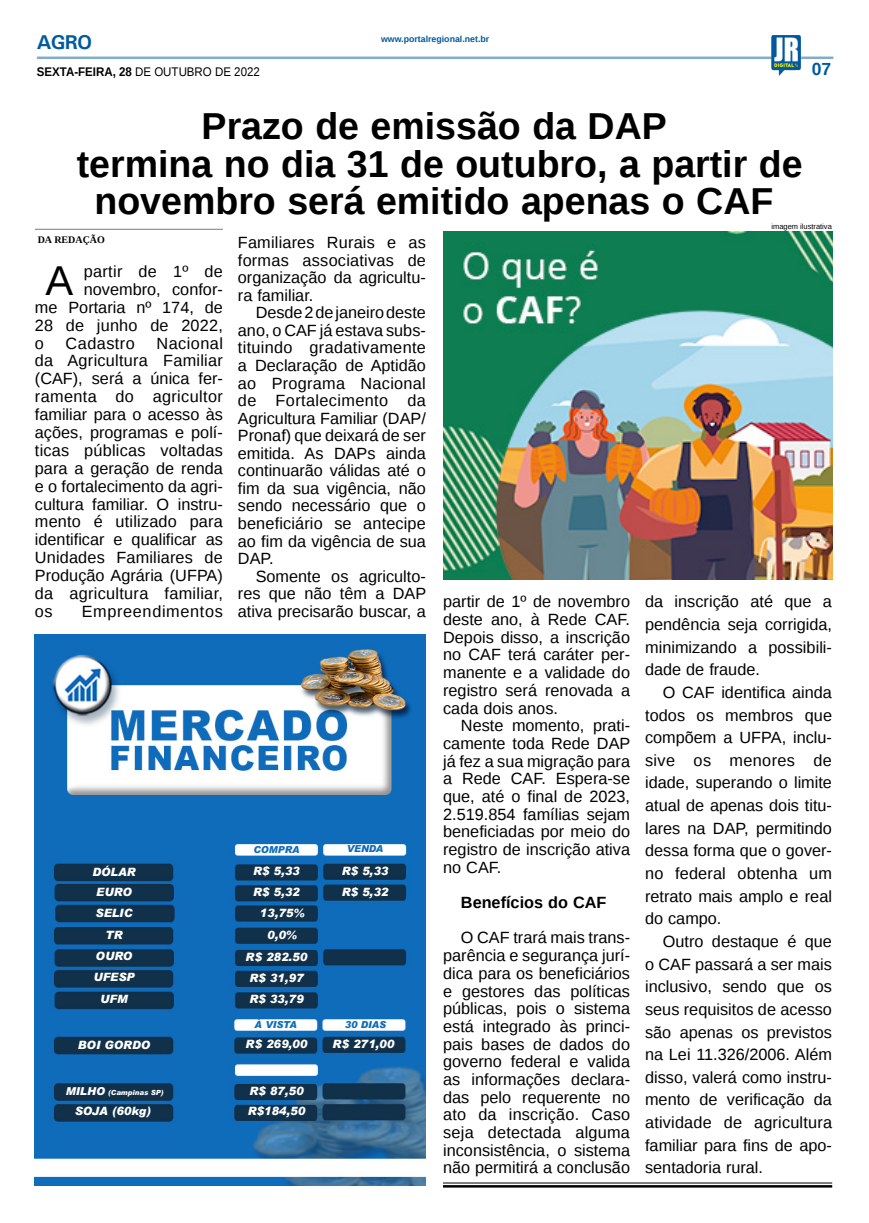
<style>
.page{position:relative;width:869px;height:1223px;background:#fff}
.page>*{position:absolute;margin:0;border:0;box-sizing:border-box;transform-origin:0 0}
.MATÉRIA{font:41.62px "Liberation Sans";color:#000}
.TÍTULO{font:700 37.5px "Liberation Sans";color:#000}
.TITULO_PG{font:700 20px "Univers";color:#005a9e}
.TÍTULO-2{font:700 17.5px "Liberation Sans";color:#005a9e}
.MATÉRIA-2{font:16.25px/17.6px "Liberation Sans";color:#000;text-align:justify}
.MATÉRIA-3{font:16.25px "Liberation Sans";letter-spacing:.04em;color:#000}
.MATÉRIA-4{font:700 16.25px "Liberation Sans";color:#000}
.MATÉRIA-5{font:16.25px "Liberation Sans";letter-spacing:.02em;color:#000}
.MATÉRIA-6{font:16.25px "Liberation Sans";letter-spacing:.03em;color:#000}
.DATA_PG{font:12.5px "Liberation Sans";color:#000;scale:.92 1}
.MATÉRIA-7{font:italic 900 11.38px "Arial";color:#fff}
.CRÉDITO_NOME{font:700 10px "Liberation Serif";color:#000}
.MATÉRIA-8{font:italic 900 9.62px "Arial";color:#0f6cba}
.DATA_PG-2{font:700 8.75px "Liberation Sans";color:#005a9e}
.CRÉDITO_FOTO{font:7.5px "Liberation Sans";color:#000}
.MATÉRIA-9{font:italic 900 7px "Arial";color:#fff}
.s1{font-weight:700}
.s2{font-size:10.88px}
</style>
<div class="page">
<hr style="left:37px;top:57px;width:796px;height:2px;background:#005a9e">
<img style="left:770px;top:35px;width:31px;height:41px">
<img style="left:35px;top:634px;width:390px;height:551px">
<hr style="left:443px;top:1182px;width:388px;height:1px;background:#000">
<hr style="left:443px;top:1185px;width:388px;height:2px;background:#000">
<img style="left:443px;top:231px;width:388px;height:348px">
<hr style="left:35px;top:229px;width:188px;height:1px;background:#939598">
<p class="TITULO_PG" style="left:37px;top:30px;width:57px">AGRO</p>
<p class="DATA_PG" style="left:37px;top:64px;width:244px"><span class="s1">SEXTA-FEIRA, 28</span> DE OUTUBRO DE 2022</p>
<p class="DATA_PG-2" style="left:381px;top:33px;width:110px">www.portalregional.net.br</p>
<p class="TÍTULO-2" style="left:811px;top:57px;width:21px">07</p>
<p class="TÍTULO" style="left:201px;top:101px;width:466px">Prazo de emissão da DAP</p>
<p class="TÍTULO" style="left:77px;top:138px;width:727px">termina no dia 31 de outubro, a partir de</p>
<p class="TÍTULO" style="left:94px;top:176px;width:680px">novembro será emitido apenas o CAF</p>
<p class="CRÉDITO_NOME" style="left:38px;top:233px;width:69px">DA REDAÇÃO</p>
<p class="MATÉRIA" style="left:46px;top:257px;width:29px">A</p>
<p class="MATÉRIA-5" style="left:84px;top:263px;width:140px">partir de 1º de</p>
<p class="CRÉDITO_FOTO" style="left:771px;top:222px;width:62px">imagem ilustrativa</p>
<p class="MATÉRIA-2" style="left:238px;top:234px;width:189px">Familiares Rurais e as formas associativas de organização da agricultu&shy;ra familiar.</p>
<p class="MATÉRIA-2" style="left:238px;top:304px;width:189px;text-indent:18px">Desde 2 de janeiro deste ano, o CAF já estava subs&shy;tituindo gradativamente a Declaração de Aptidão ao Programa Nacional de Fortalecimento da Agricultura Familiar (DAP/ Pronaf) que deixará de ser emitida. As DAPs ainda continuarão válidas até o fim da sua vigência, não sendo necessário que o beneficiário se antecipe ao fim da vigência de sua DAP.</p>
<p class="MATÉRIA-2" style="left:238px;top:568px;width:190px;text-indent:18px">Somente os agriculto&shy;res que não têm a DAP ativa precisarão buscar, a</p>
<p class="MATÉRIA-2" style="left:84px;top:281px;width:140px">novembro, confor-</p>
<p class="MATÉRIA-2" style="left:35px;top:299px;width:189px">me Portaria nº 174, de</p>
<p class="MATÉRIA-2" style="left:35px;top:317px;width:189px">28 de junho de 2022,</p>
<p class="MATÉRIA-2" style="left:35px;top:335px;width:11px">o</p>
<p class="MATÉRIA-6" style="left:66px;top:334px;width:71px">Cadastro</p>
<p class="MATÉRIA-2" style="left:35px;top:335px;width:189px;text-indent:121px">Nacional da Agricultura Familiar (CAF), será a única fer&shy;ramenta do agricultor familiar para o acesso às ações, programas e polí&shy;ticas públicas voltadas para a geração de renda e o fortalecimento da agri&shy;cultura familiar. O instru&shy;mento é utilizado para identificar e qualificar as Unidades Familiares de Produção Agrária (UFPA) da agricultura familiar, os</p>
<p class="MATÉRIA-2" style="left:644px;top:591px;width:188px;line-height:22.6px">da inscrição até que a pendência seja corrigida, minimizando a possibili&shy;dade de fraude.</p>
<p class="MATÉRIA-2" style="left:644px;top:681px;width:188px;line-height:22.6px;text-indent:18px">O CAF identifica ainda todos os membros que compõem a UFPA, inclu&shy;sive os menores de idade, superando o limite atual de apenas dois titu&shy;lares na DAP, permitindo dessa forma que o gover&shy;no federal obtenha um retrato mais amplo e real do campo.</p>
<p class="MATÉRIA-2" style="left:644px;top:930px;width:188px;line-height:22.6px;text-indent:18px">Outro destaque é que o CAF passará a ser mais inclusivo, sendo que os seus requisitos de acesso são apenas os previstos na Lei 11.326/2006. Além disso, valerá como instru&shy;mento de verificação da atividade de agricultura familiar para fins de apo&shy;sentadoria rural.</p>
<p class="MATÉRIA-2" style="left:443px;top:593px;width:188px">partir de 1º de novembro deste ano, à Rede CAF.<br>Depois disso, a inscrição no CAF terá caráter per&shy;manente e a validade do registro será renovada a cada dois anos.</p>
<p class="MATÉRIA-2" style="left:443px;top:717px;width:189px;text-indent:18px">Neste momento, prati&shy;camente toda Rede DAP já fez a sua migração para a Rede CAF. Espera-se que, até o final de 2023, 2.519.854 famílias sejam beneficiadas por meio do registro de inscrição ativa no CAF.</p>
<p class="MATÉRIA-4" style="left:460px;top:891px;width:147px">Benefícios do CAF</p>
<p class="MATÉRIA-2" style="left:443px;top:929px;width:188px;text-indent:18px">O CAF trará mais trans&shy;parência e segurança jurí&shy;dica para os beneficiários e gestores das políticas públicas, pois o sistema está integrado às princi&shy;pais bases de dados do governo federal e valida as informações declara&shy;das pelo requerente no ato da inscrição. Caso seja detectada alguma inconsistência, o sistema não permitirá a conclusão</p>
<p class="MATÉRIA-3" style="left:82px;top:602px;width:142px">Empreendimentos</p>
<p class="MATÉRIA-8" style="left:253px;top:843px;width:47px">COMPRA</p>
<p class="MATÉRIA-8" style="left:346px;top:842px;width:38px">VENDA</p>
<p class="MATÉRIA-7" style="left:92px;top:864px;width:45px">DÓLAR</p>
<p class="MATÉRIA-7" style="left:253px;top:864px;width:48px">R$ 5,33</p>
<p class="MATÉRIA-7" style="left:96px;top:884px;width:37px">EURO</p>
<p class="MATÉRIA-7" style="left:95px;top:906px;width:38px">SELIC</p>
<p class="MATÉRIA-7" style="left:105px;top:928px;width:18px">TR</p>
<p class="MATÉRIA-7" style="left:96px;top:949px;width:38px">OURO</p>
<p class="MATÉRIA-7" style="left:93px;top:969px;width:43px">UFESP</p>
<p class="MATÉRIA-7" style="left:100px;top:992px;width:29px">UFM</p>
<p class="MATÉRIA-7" style="left:78px;top:1037px;width:74px">BOI GORDO</p>
<p class="MATÉRIA-9" style="left:66px;top:1088px;width:99px"><span class="s2">MILHO</span> (Campinas SP)</p>
<p class="MATÉRIA-7" style="left:75px;top:1104px;width:78px">SOJA (60kg)</p>
<p class="MATÉRIA-7" style="left:341px;top:864px;width:48px">R$ 5,33</p>
<p class="MATÉRIA-7" style="left:253px;top:885px;width:48px">R$ 5,32</p>
<p class="MATÉRIA-7" style="left:259px;top:906px;width:46px">13,75%</p>
<p class="MATÉRIA-7" style="left:267px;top:928px;width:31px">0,0%</p>
<p class="MATÉRIA-7" style="left:245px;top:949px;width:63px">R$ 282.50</p>
<p class="MATÉRIA-7" style="left:249px;top:970px;width:56px">R$ 31,97</p>
<p class="MATÉRIA-7" style="left:249px;top:992px;width:56px">R$ 33,79</p>
<p class="MATÉRIA-7" style="left:341px;top:885px;width:48px">R$ 5,32</p>
<p class="MATÉRIA-8" style="left:254px;top:1018px;width:44px">À VISTA</p>
<p class="MATÉRIA-8" style="left:344px;top:1018px;width:43px">30 DIAS</p>
<p class="MATÉRIA-7" style="left:332px;top:1036px;width:63px">R$ 271,00</p>
<p class="MATÉRIA-7" style="left:245px;top:1036px;width:63px">R$ 269,00</p>
<p class="MATÉRIA-7" style="left:249px;top:1083px;width:56px">R$ 87,50</p>
<p class="MATÉRIA-7" style="left:247px;top:1104px;width:59px">R$184,50</p>
</div>
